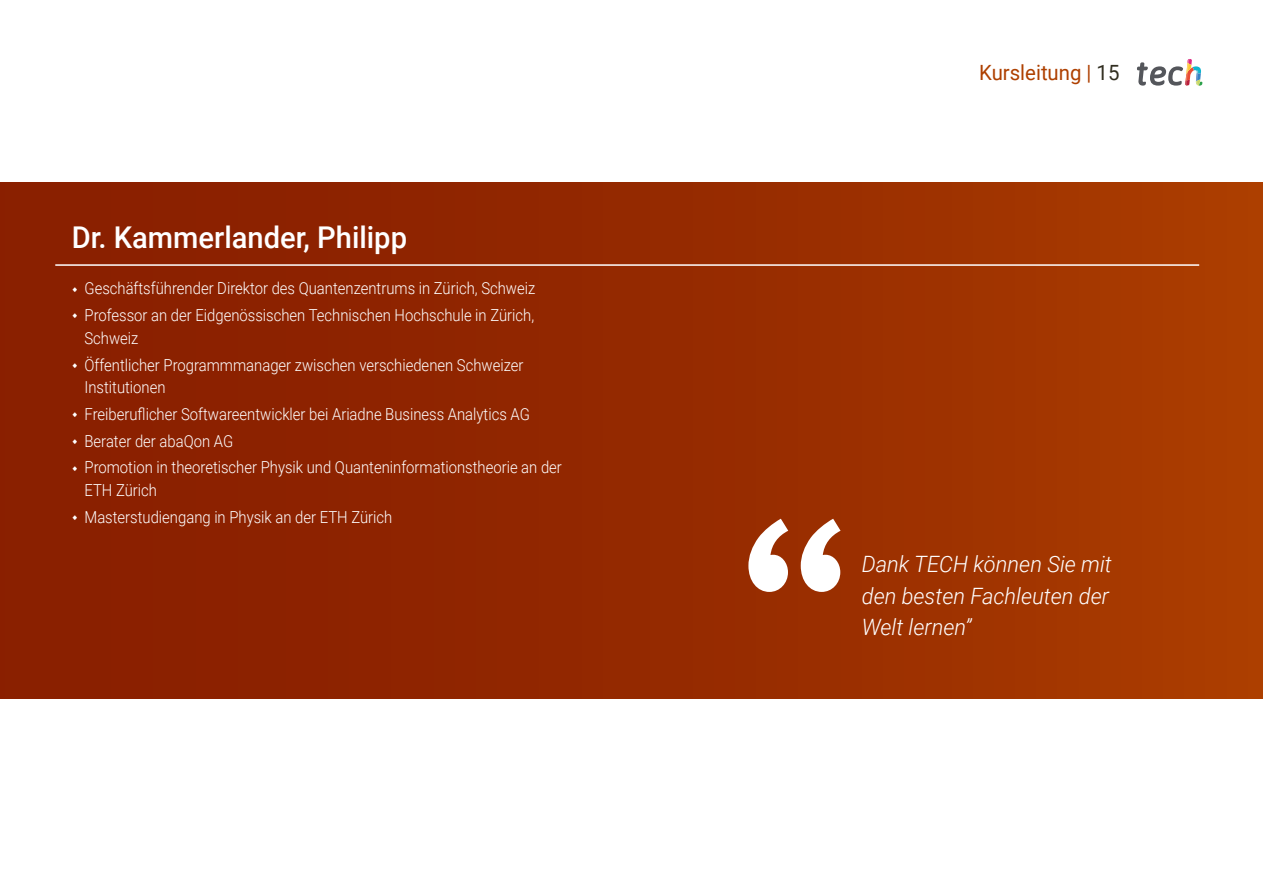
<style>
.page{position:relative;width:1263px;height:893px;background:#fff}
.page>*{position:absolute;margin:0;border:0;box-sizing:border-box;transform-origin:0 0}
.t1{font:500 30px "Roboto";color:#fff}
.t2{font:italic 300 22.5px/31.5px "Roboto";color:#fff}
.t3{font:21px "Roboto";color:#ae4000}
.t4{font:300 16.5px/26.7px "Roboto";color:#fff;scale:.9 1}
.s1{color:#312e20}
</style>
<div class="page">
<div style="left:0;top:182px;width:1263px;height:516px;background:linear-gradient(to right,#851b00,#a83b00)"></div>
<hr style="left:55px;top:264px;width:1144px;height:2px;background:#fff">
<svg style="left:1137px;top:59px;width:65px;height:27px"></svg>
<svg style="left:748px;top:519px;width:92px;height:73px"></svg>
<svg style="left:73px;top:287px;width:4px;height:5px"></svg>
<svg style="left:73px;top:314px;width:4px;height:5px"></svg>
<svg style="left:73px;top:363px;width:4px;height:5px"></svg>
<svg style="left:73px;top:412px;width:4px;height:5px"></svg>
<svg style="left:73px;top:439px;width:4px;height:5px"></svg>
<svg style="left:73px;top:466px;width:4px;height:5px"></svg>
<svg style="left:73px;top:515px;width:4px;height:5px"></svg>
<h1 class="t1" style="left:72px;top:216px;width:337px">Dr. Kammerlander, Philipp</h1>
<p class="t4" style="left:85px;top:275px;width:502px">Geschäftsführender Direktor des Quantenzentrums in Zürich, Schweiz<br>Professor an der Eidgenössischen Technischen Hochschule in Zürich,</p>
<p class="t4" style="left:85px;top:324px;width:489px">Schweiz<br>Öffentlicher Programmmanager zwischen verschiedenen Schweizer</p>
<p class="t4" style="left:85px;top:373px;width:532px">Institutionen<br>Freiberuflicher Softwareentwickler bei Ariadne Business Analytics AG Berater der abaQon AG<br>Promotion in theoretischer Physik und Quanteninformationstheorie an der</p>
<p class="t4" style="left:85px;top:476px;width:344px">ETH Zürich<br>Masterstudiengang in Physik an der ETH Zürich</p>
<p class="t3" style="left:979px;top:57px;width:142px">Kursleitung | <span class="s1">15</span></p>
<h2 class="t2" style="left:862px;top:548px;width:251px">Dank TECH können Sie mit den besten Fachleuten der<br>Welt lernen”</h2>
</div>
